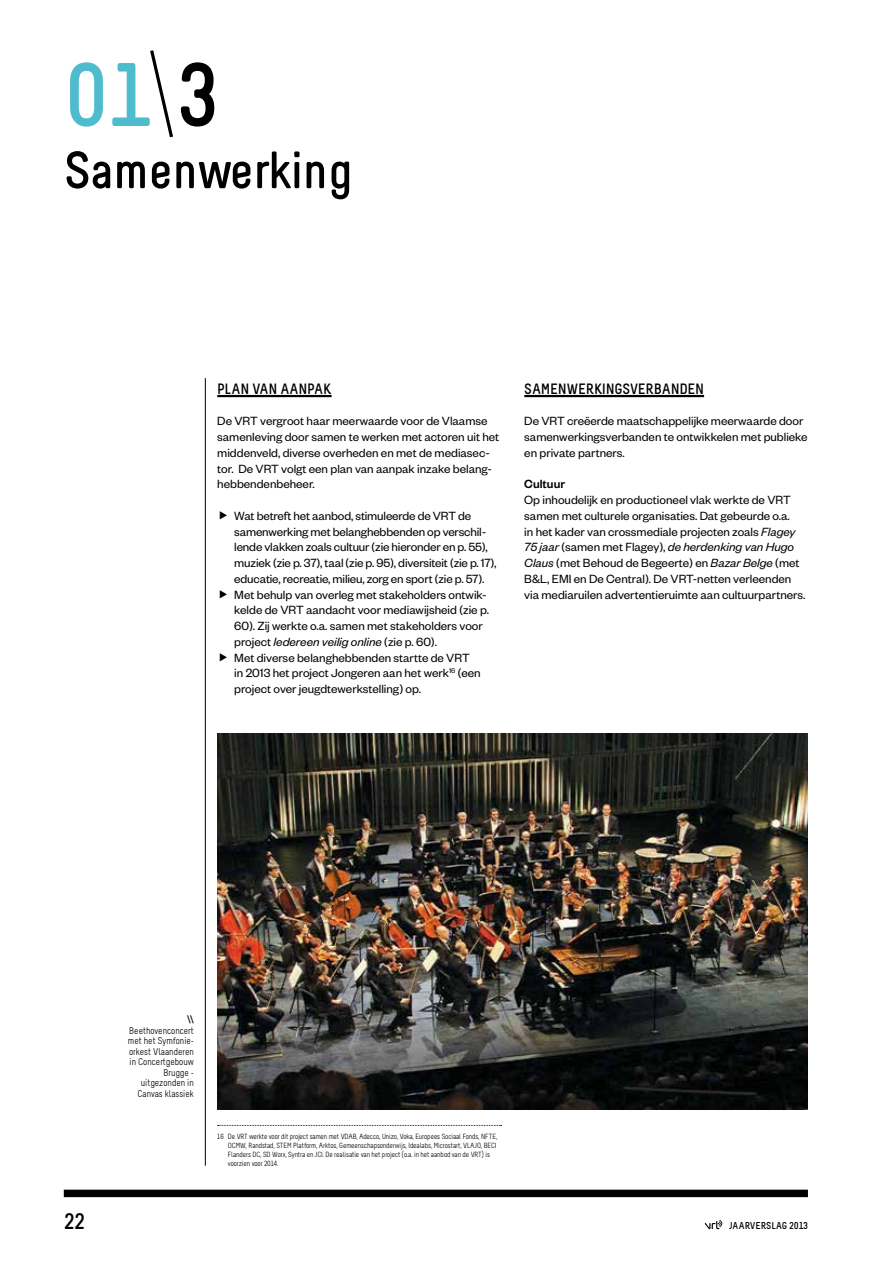
<style>
.page{position:relative;width:893px;height:1263px;background:#fff}
.page>*{position:absolute;margin:0;border:0;box-sizing:border-box;transform-origin:0 0}
.t1{font:700 90px "Melbourne";color:#4fbcce}
.t2{font:700 52.5px "Melbourne";letter-spacing:-.01em;color:#000}
.t3{font:700 22.5px "Melbourne";color:#000}
.t4{font:700 15px "Melbourne";letter-spacing:-.01em;color:#000}
.t5{font:13.05px/15.8px "Founders Grotesk";color:#000}
.t6{font:500 13.05px "Founders Grotesk";color:#000}
.t7{font:700 10.5px "Melbourne";color:#000}
.t8{font:700 10.05px "Melbourne";color:#000}
.t9{font:9.75px/10.5px "Melbourne";color:#000;text-align:right}
.t10{font:7.5px/9px "Melbourne";letter-spacing:-.01em;color:#000}
.s1{color:#000}
.s2{font-style:italic}
</style>
<div class="page">
<hr style="left:205px;top:378px;width:1px;height:788px;background:#000">
<svg style="left:705px;top:1220px;width:17px;height:9px"></svg>
<div style="left:64px;top:1190px;width:744px;height:7px;background:#000"></div>
<hr style="left:524px;top:395px;width:180px;height:2px;background:#000">
<hr style="left:217px;top:395px;width:115px;height:2px;background:#000">
<svg style="left:218px;top:1125px;width:284px;height:1px"></svg>
<img style="left:217px;top:733px;width:591px;height:377px">
<svg style="left:150px;top:50px;width:23px;height:88px"></svg>
<h1 class="t1" style="left:64px;top:40px;width:157px">01 <span class="s1">3</span></h1>
<h2 class="t2" style="left:64px;top:138px;width:291px">SAMENWERKING</h2>
<p class="t4" style="left:217px;top:379px;width:116px">PLAN VAN AAN PAK</p>
<p class="t5" style="left:217px;top:413px;width:283px">De VRT vergroot haar meerwaarde voor de Vlaamse samenleving door samen te werken met actoren uit het middenveld, diverse overheden en met de mediasec&shy;tor. De VRT volgt een plan van aanpak inzake belang&shy;hebbendenbeheer.</p>
<p class="t5" style="left:234px;top:507px;width:264px">Wat betreft het aanbod, stimuleerde de VRT de samenwerking met belanghebbenden op verschil&shy;lende vlakken zoals cultuur (zie hieronder en p. 55), muziek (zie p. 37), taal (zie p. 95), diversiteit (zie p. 17), educatie, recreatie, milieu, zorg en sport (zie p. 57).<br>Met behulp van overleg met stakeholders ontwik&shy;kelde de VRT aandacht voor mediawijsheid (zie p.<br>60). Zij werkte o.a. samen met stakeholders voor project <span class="s2">Iedereen veilig online</span> (zie p. 60).<br>Met diverse belanghebbenden startte de VRT<br>in 2013 het project Jongeren aan het werk<sup>16</sup> (een project over jeugdtewerkstelling) op.</p>
<p class="t4" style="left:524px;top:379px;width:179px">SAM ENWERKINGSVERBAN DEN</p>
<p class="t5" style="left:524px;top:413px;width:285px">De VRT creëerde maatschappelijke meerwaarde door samenwerkingsverbanden te ontwikkelen met publieke en private partners.</p>
<p class="t6" style="left:524px;top:476px;width:42px">Cultuur</p>
<p class="t5" style="left:524px;top:491px;width:283px">Op inhoudelijk en productioneel vlak werkte de VRT samen met culturele organisaties. Dat gebeurde o.a.<br>in het kader van crossmediale projecten zoals <span class="s2">Flagey 75 jaar</span> (samen met Flagey), <span class="s2">de herdenking van Hugo Claus</span> (met Behoud de Begeerte) en <span class="s2">Bazar Belge</span> (met B&amp;L, EMI en De Central). De VRT-netten verleenden via mediaruilen advertentieruimte aan cultuurpartners.</p>
<p class="t7" style="left:187px;top:1013px;width:8px">\\</p>
<p class="t9" style="left:128px;top:1026px;width:67px">Beethovenconcert met het Symfonie&shy;orkest Vlaanderen in Concertgebouw<br>Brugge - uitgezonden in<br>Canvas klassiek</p>
<p class="t10" style="left:228px;top:1132px;width:271px;text-indent:-11px">16 De VRT werkte voor dit project samen met VDAB, Adecco, Unizo, Voka, Europees Sociaal Fonds, NFTE, OCMW, Randstad, STEM Platform, Arktos, Gemeenschapsonderwijs, Idealabs, Microstart, VLAJO, BECI Flanders DC, SD Worx, Syntra en JCI. De realisatie van het project (o.a. in het aanbod van de VRT) is voorzien voor 2014.</p>
<h3 class="t3" style="left:64px;top:1207px;width:22px">22</h3>
<p class="t8" style="left:729px;top:1219px;width:81px">JAARVERSLAG 2013</p>
</div>
